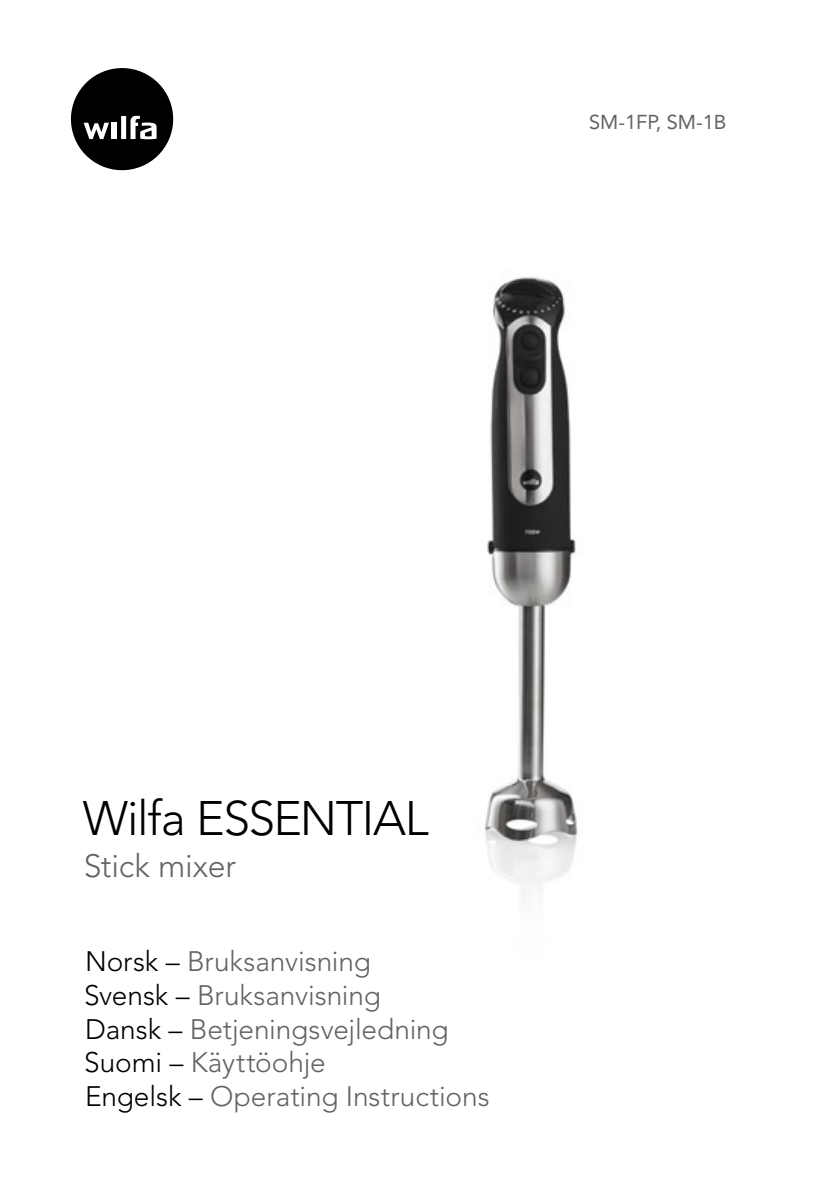
<style>
.page{position:relative;width:823px;height:1191px;background:#fff}
.page>*{position:absolute;margin:0;border:0;box-sizing:border-box;transform-origin:0 0}
.t1{font:300 48px "Avenir LT Pro";letter-spacing:-.03em;color:#000}
.t2{font:300 32px "Avenir LT Pro";letter-spacing:-.005em;color:#636363}
.t3{font:300 28px/33.6px "Avenir LT Pro";letter-spacing:-.005em;color:#636363}
.t4{font:20px "Avenir LT Pro";color:#636363}
.s1{color:#000}
</style>
<div class="page">
<img style="left:484px;top:277px;width:94px;height:618px">
<svg style="left:71px;top:68px;width:102px;height:102px"></svg>
<p class="t4" style="left:588px;top:109px;width:139px">SM-1FP, SM-1B</p>
<h1 class="t1" style="left:83px;top:790px;width:347px">Wilfa ESSENTIAL</h1>
<p class="t2" style="left:84px;top:847px;width:154px">Stick mixer</p>
<p class="t3" style="left:84px;top:945px;width:407px"><span class="s1">Norsk –</span> Bruksanvisning<br><span class="s1">Svensk –</span> Bruksanvisning<br><span class="s1">Dansk –</span> Betjeningsvejledning<br><span class="s1">Suomi –</span> Käyttöohje<br><span class="s1">Engelsk –</span> Operating Instructions</p>
</div>
